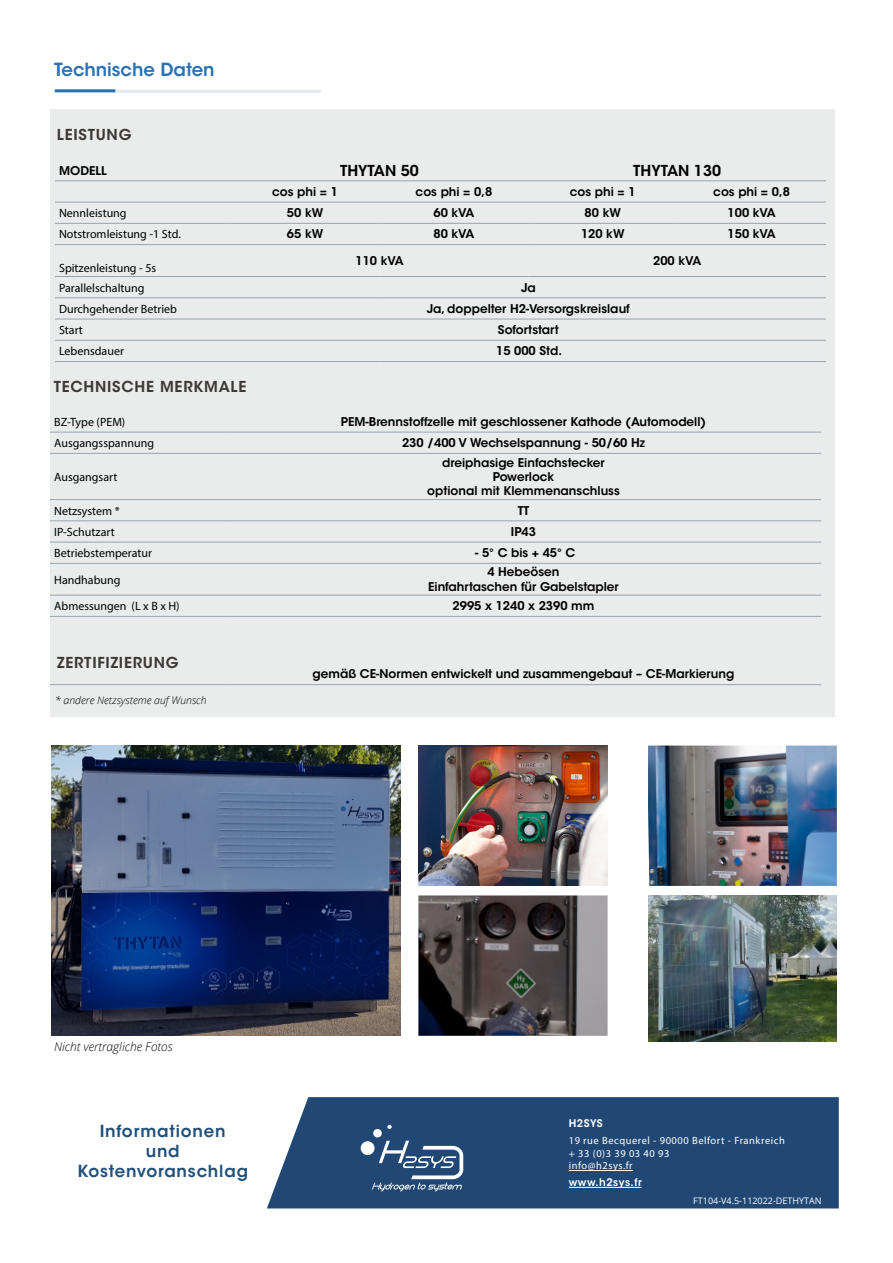
<style>
.page{position:relative;width:893px;height:1263px;background:#fff}
.page>*{position:absolute;margin:0;border:0;box-sizing:border-box;transform-origin:0 0}
.t1{font:600 18px "ITC Avant Garde Std";color:#2b72b5}
.t2{font:600 16.5px/19.8px "ITC Avant Garde Std";letter-spacing:.05em;color:#204f79;text-align:center}
.t3{font:600 15px "ITC Avant Garde Std";letter-spacing:.05em;color:#3c3835}
.t4{font:600 15px "ITC Avant Garde Std";color:#000}
.t5{font:600 12px/14.4px "ITC Avant Garde Std";color:#000;text-align:center}
.t6{font:12px "Myriad Pro";color:#000}
.t7{font:italic 300 12px "Open Sans";color:#000}
.t8{font:10.5px/12.6px "Myriad Pro";letter-spacing:.05em;color:#fff}
.t9{font:italic 300 10.5px "Open Sans";color:#000}
.t10{font:600 10.5px "ITC Avant Garde Std";letter-spacing:.05em;color:#fff}
.t11{font:9px "Open Sans";color:#fff}
</style>
<div class="page">
<div style="left:50px;top:109px;width:785px;height:608px;background:#eaebeb"></div>
<hr style="left:55px;top:181px;width:176px;height:1px;background:#95a6b0">
<hr style="left:231px;top:181px;width:148px;height:1px;background:#95a6b0">
<hr style="left:379px;top:181px;width:149px;height:1px;background:#95a6b0">
<hr style="left:528px;top:181px;width:149px;height:1px;background:#95a6b0">
<hr style="left:677px;top:181px;width:149px;height:1px;background:#95a6b0">
<hr style="left:55px;top:202px;width:176px;height:1px;background:#95a6b0">
<hr style="left:231px;top:202px;width:148px;height:1px;background:#95a6b0">
<hr style="left:379px;top:202px;width:149px;height:1px;background:#95a6b0">
<hr style="left:528px;top:202px;width:149px;height:1px;background:#95a6b0">
<hr style="left:677px;top:202px;width:149px;height:1px;background:#95a6b0">
<hr style="left:55px;top:223px;width:176px;height:1px;background:#95a6b0">
<hr style="left:231px;top:223px;width:148px;height:1px;background:#95a6b0">
<hr style="left:379px;top:223px;width:149px;height:1px;background:#95a6b0">
<hr style="left:528px;top:223px;width:149px;height:1px;background:#95a6b0">
<hr style="left:677px;top:223px;width:149px;height:1px;background:#95a6b0">
<hr style="left:55px;top:244px;width:176px;height:1px;background:#95a6b0">
<hr style="left:231px;top:244px;width:148px;height:1px;background:#95a6b0">
<hr style="left:379px;top:244px;width:149px;height:1px;background:#95a6b0">
<hr style="left:528px;top:244px;width:149px;height:1px;background:#95a6b0">
<hr style="left:677px;top:244px;width:149px;height:1px;background:#95a6b0">
<hr style="left:55px;top:276px;width:176px;height:1px;background:#95a6b0">
<hr style="left:231px;top:276px;width:148px;height:1px;background:#95a6b0">
<hr style="left:379px;top:276px;width:149px;height:1px;background:#95a6b0">
<hr style="left:528px;top:276px;width:149px;height:1px;background:#95a6b0">
<hr style="left:677px;top:276px;width:149px;height:1px;background:#95a6b0">
<hr style="left:55px;top:297px;width:176px;height:1px;background:#95a6b0">
<hr style="left:231px;top:297px;width:148px;height:1px;background:#95a6b0">
<hr style="left:379px;top:297px;width:149px;height:1px;background:#95a6b0">
<hr style="left:528px;top:297px;width:149px;height:1px;background:#95a6b0">
<hr style="left:677px;top:297px;width:149px;height:1px;background:#95a6b0">
<hr style="left:55px;top:319px;width:176px;height:1px;background:#95a6b0">
<hr style="left:231px;top:319px;width:148px;height:1px;background:#95a6b0">
<hr style="left:379px;top:319px;width:149px;height:1px;background:#95a6b0">
<hr style="left:528px;top:319px;width:149px;height:1px;background:#95a6b0">
<hr style="left:677px;top:319px;width:149px;height:1px;background:#95a6b0">
<hr style="left:55px;top:340px;width:176px;height:1px;background:#95a6b0">
<hr style="left:231px;top:340px;width:148px;height:1px;background:#95a6b0">
<hr style="left:379px;top:340px;width:149px;height:1px;background:#95a6b0">
<hr style="left:528px;top:340px;width:149px;height:1px;background:#95a6b0">
<hr style="left:677px;top:340px;width:149px;height:1px;background:#95a6b0">
<hr style="left:55px;top:361px;width:176px;height:1px;background:#95a6b0">
<hr style="left:231px;top:361px;width:148px;height:1px;background:#95a6b0">
<hr style="left:379px;top:361px;width:149px;height:1px;background:#95a6b0">
<hr style="left:528px;top:361px;width:149px;height:1px;background:#95a6b0">
<hr style="left:677px;top:361px;width:149px;height:1px;background:#95a6b0">
<hr style="left:50px;top:432px;width:176px;height:1px;background:#95a6b0">
<hr style="left:226px;top:432px;width:595px;height:1px;background:#95a6b0">
<hr style="left:50px;top:453px;width:176px;height:1px;background:#95a6b0">
<hr style="left:226px;top:453px;width:595px;height:1px;background:#95a6b0">
<hr style="left:50px;top:499px;width:176px;height:1px;background:#95a6b0">
<hr style="left:226px;top:499px;width:595px;height:1px;background:#95a6b0">
<hr style="left:50px;top:521px;width:176px;height:1px;background:#95a6b0">
<hr style="left:226px;top:521px;width:595px;height:1px;background:#95a6b0">
<hr style="left:50px;top:542px;width:176px;height:1px;background:#95a6b0">
<hr style="left:226px;top:542px;width:595px;height:1px;background:#95a6b0">
<hr style="left:50px;top:563px;width:176px;height:1px;background:#95a6b0">
<hr style="left:226px;top:563px;width:595px;height:1px;background:#95a6b0">
<hr style="left:50px;top:595px;width:176px;height:1px;background:#95a6b0">
<hr style="left:226px;top:595px;width:595px;height:1px;background:#95a6b0">
<hr style="left:50px;top:616px;width:176px;height:1px;background:#95a6b0">
<hr style="left:226px;top:616px;width:595px;height:1px;background:#95a6b0">
<hr style="left:50px;top:684px;width:176px;height:1px;background:#95a6b0">
<hr style="left:226px;top:684px;width:595px;height:1px;background:#95a6b0">
<hr style="left:55px;top:90px;width:266px;height:3px;background:#e3e9ec">
<hr style="left:55px;top:89px;width:60px;height:3px;background:#2b72b5">
<div style="left:267px;top:1097px;width:572px;height:111px;background:#214875"></div>
<hr style="left:569px;top:1170px;width:64px;height:1px;background:#fff">
<hr style="left:569px;top:1187px;width:73px;height:1px;background:#fff">
<svg style="left:387px;top:1125px;width:5px;height:4px"></svg>
<div style="left:361px;top:1141px;width:14px;height:14px;background:#fff;border-radius:50%"></div>
<div style="left:373px;top:1129px;width:9px;height:8px;background:#fff;border-radius:50%"></div>
<svg style="left:372px;top:1141px;width:91px;height:50px;background:#547295"></svg>
<img style="left:648px;top:895px;width:189px;height:147px">
<img style="left:648px;top:745px;width:189px;height:141px">
<img style="left:418px;top:745px;width:189px;height:141px">
<img style="left:418px;top:895px;width:190px;height:141px">
<img style="left:52px;top:745px;width:348px;height:291px">
<h1 class="t1" style="left:54px;top:58px;width:162px">Technische Daten</h1>
<p class="t3" style="left:57px;top:125px;width:76px">LEISTUNG</p>
<p class="t5" style="left:59px;top:163px;width:49px">MODELL</p>
<p class="t4" style="left:340px;top:161px;width:80px">THYTAN 50</p>
<p class="t4" style="left:633px;top:161px;width:89px">THYTAN 130</p>
<p class="t5" style="left:272px;top:184px;width:67px">cos phi = 1</p>
<p class="t5" style="left:416px;top:184px;width:78px">cos phi = 0,8</p>
<p class="t5" style="left:570px;top:184px;width:67px">cos phi = 1</p>
<p class="t5" style="left:713px;top:184px;width:78px">cos phi = 0,8</p>
<p class="t6" style="left:59px;top:206px;width:69px">Nennleistung</p>
<p class="t5" style="left:287px;top:206px;width:38px">50 kW</p>
<p class="t5" style="left:433px;top:206px;width:42px">60 kVA</p>
<p class="t5" style="left:585px;top:206px;width:38px">80 kW</p>
<p class="t5" style="left:727px;top:206px;width:50px">100 kVA</p>
<p class="t6" style="left:59px;top:227px;width:123px">Notstromleistung -1 Std.</p>
<p class="t5" style="left:287px;top:227px;width:38px">65 kW</p>
<p class="t5" style="left:433px;top:227px;width:42px">80 kVA</p>
<p class="t5" style="left:581px;top:227px;width:45px">120 kW</p>
<p class="t5" style="left:728px;top:227px;width:50px">150 kVA</p>
<p class="t6" style="left:59px;top:261px;width:99px">Spitzenleistung - 5s</p>
<p class="t5" style="left:355px;top:253px;width:50px">110 kVA</p>
<p class="t5" style="left:653px;top:253px;width:50px">200 kVA</p>
<p class="t6" style="left:59px;top:280px;width:87px">Parallelschaltung</p>
<p class="t5" style="left:521px;top:280px;width:16px">Ja</p>
<p class="t6" style="left:59px;top:301px;width:119px">Durchgehender Betrieb</p>
<p class="t5" style="left:427px;top:301px;width:205px">Ja, doppelter H2-Versorgskreislauf</p>
<p class="t6" style="left:59px;top:323px;width:25px">Start</p>
<p class="t5" style="left:498px;top:322px;width:62px">Sofortstart</p>
<p class="t6" style="left:59px;top:344px;width:66px">Lebensdauer</p>
<p class="t5" style="left:496px;top:344px;width:68px">15 000 Std.</p>
<p class="t3" style="left:54px;top:377px;width:194px">TECHNISCHE MERKMALE</p>
<p class="t6" style="left:54px;top:415px;width:73px">BZ-Type (PEM)</p>
<p class="t5" style="left:341px;top:414px;width:367px">PEM-Brennstoffzelle mit geschlossener Kathode (Automodell)</p>
<p class="t6" style="left:54px;top:436px;width:101px">Ausgangsspannung</p>
<p class="t5" style="left:402px;top:436px;width:244px">230 /400 V Wechselspannung - 50/60 Hz</p>
<p class="t6" style="left:54px;top:469px;width:65px">Ausgangsart</p>
<p class="t5" style="left:427px;top:455px;width:194px">dreiphasige Einfachstecker<br>Powerlock<br>optional mit Klemmenanschluss</p>
<p class="t6" style="left:54px;top:503px;width:67px">Netzsystem *</p>
<p class="t5" style="left:518px;top:503px;width:13px">TT</p>
<p class="t6" style="left:54px;top:524px;width:62px">IP-Schutzart</p>
<p class="t5" style="left:511px;top:524px;width:27px">IP43</p>
<p class="t6" style="left:54px;top:546px;width:99px">Betriebstemperatur</p>
<p class="t5" style="left:475px;top:546px;width:102px">- 5° C bis + 45° C</p>
<p class="t6" style="left:54px;top:572px;width:68px">Handhabung</p>
<p class="t5" style="left:428px;top:565px;width:192px">4 Hebeösen<br>Einfahrtaschen für Gabelstapler</p>
<p class="t6" style="left:54px;top:599px;width:127px">Abmessungen (L x B x H)</p>
<p class="t5" style="left:453px;top:599px;width:143px">2995 x 1240 x 2390 mm</p>
<p class="t3" style="left:57px;top:653px;width:123px">ZERTIFIZIERUNG</p>
<p class="t9" style="left:55px;top:693px;width:153px">* andere Netzsysteme auf Wunsch</p>
<p class="t5" style="left:313px;top:667px;width:423px">gemäß CE-Normen entwickelt und zusammengebaut – CE-Markierung</p>
<p class="t7" style="left:54px;top:1038px;width:120px">Nicht vertragliche Fotos</p>
<h2 class="t2" style="left:77px;top:1121px;width:172px">Informationen<br>und<br>Kostenvoranschlag</h2>
<p class="t10" style="left:569px;top:1117px;width:35px">H2SYS</p>
<p class="t8" style="left:569px;top:1134px;width:218px">19 rue Becquerel - 90000 Belfort - Frankreich + 33 (0)3 39 03 40 93<br>info@h2sys.fr</p>
<p class="t10" style="left:569px;top:1176px;width:74px">www.h2sys.fr</p>
<p class="t11" style="left:693px;top:1194px;width:130px">FT104-V4.5-112022-DETHYTAN</p>
</div>
